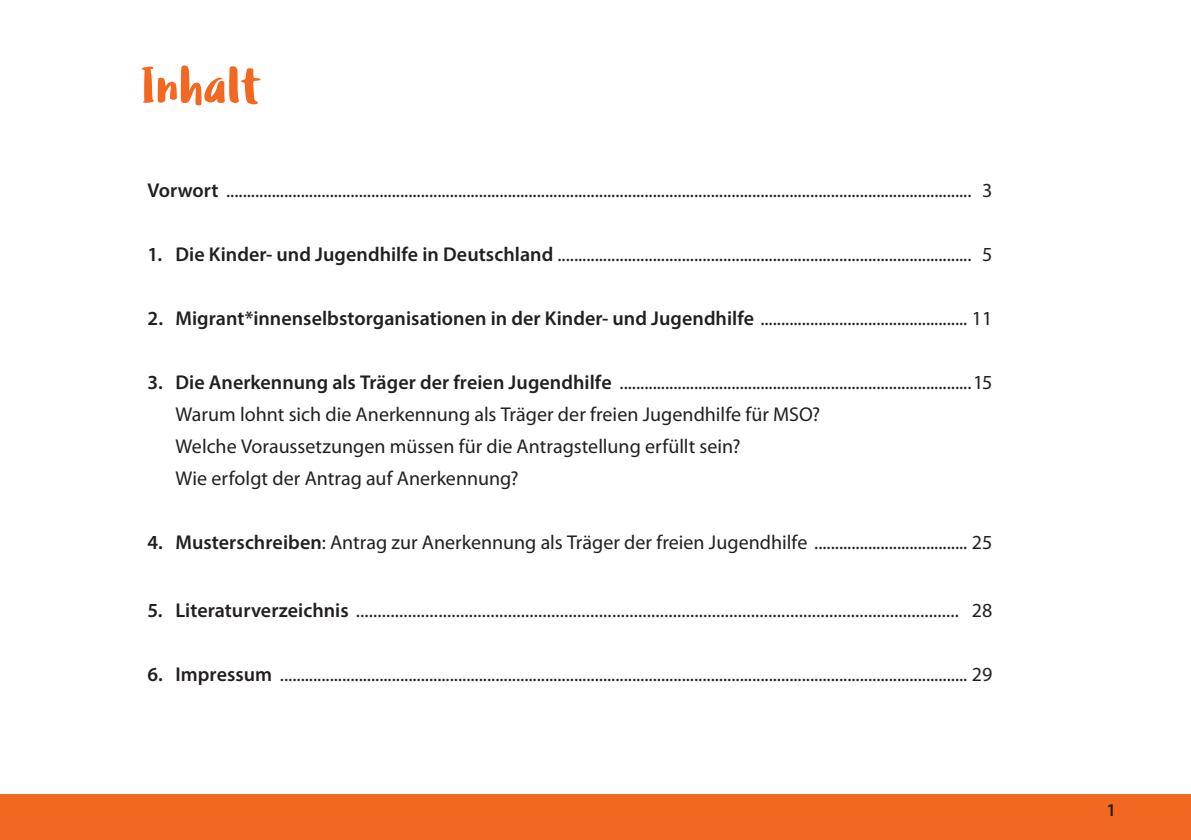
<style>
.page{position:relative;width:1191px;height:840px;background:#fff}
.page>*{position:absolute;margin:0;border:0;box-sizing:border-box;transform-origin:0 0}
.Rubrik_re{font:52px "Ludicrous";letter-spacing:.015em;color:#f36821}
.Headline_01{font:20px "Myriad Pro";color:#231f20}
.Fließtext{font:20px "Myriad Pro";color:#231f20}
.Headline_01-2{font:600 20px "Myriad Pro";color:#231f20}
.t1{font:600 18px "Myriad Pro";color:#231f20}
.s1{font-weight:600}
.s2{font-weight:400}
</style>
<div class="page">
<div style="left:0;top:794px;width:1191px;height:45px;background:#f36821"></div>
<p class="Rubrik_re" style="left:142px;top:49px;width:121px">Inhalt</p>
<p class="Fließtext" style="left:147px;top:177px;width:846px"><span class="s1">Vorwort</span> .................................................................................................................................................................................... 3</p>
<p class="Headline_01" style="left:147px;top:241px;width:846px"><span class="s1">1. Die Kinder- und Jugendhilfe in Deutschland</span> .................................................................................................... 5</p>
<p class="Headline_01-2" style="left:147px;top:305px;width:846px">2. Migrant*innenselbstorganisationen in der Kinder- und Jugendhilfe <span class="s2">.................................................. 11</span></p>
<p class="Headline_01" style="left:147px;top:369px;width:846px"><span class="s1">3. Die Anerkennung als Träger der freien Jugendhilfe</span> .....................................................................................15</p>
<p class="Headline_01" style="left:175px;top:401px;width:646px">Warum lohnt sich die Anerkennung als Träger der freien Jugendhilfe für MSO?</p>
<p class="Headline_01" style="left:175px;top:433px;width:566px">Welche Voraussetzungen müssen für die Antragstellung erfüllt sein?</p>
<p class="Headline_01" style="left:175px;top:465px;width:345px">Wie erfolgt der Antrag auf Anerkennung?</p>
<p class="Headline_01" style="left:147px;top:529px;width:846px"><span class="s1">4. Musterschreiben</span>: Antrag zur Anerkennung als Träger der freien Jugendhilfe ..................................... 25</p>
<p class="Fließtext" style="left:147px;top:597px;width:846px"><span class="s1">5. Literaturverzeichnis</span> ........................................................................................................................................... 28</p>
<p class="Fließtext" style="left:147px;top:661px;width:846px"><span class="s1">6. Impressum</span> ...................................................................................................................................................................... 29</p>
<p class="t1" style="left:1106px;top:797px;width:11px">1</p>
</div>
